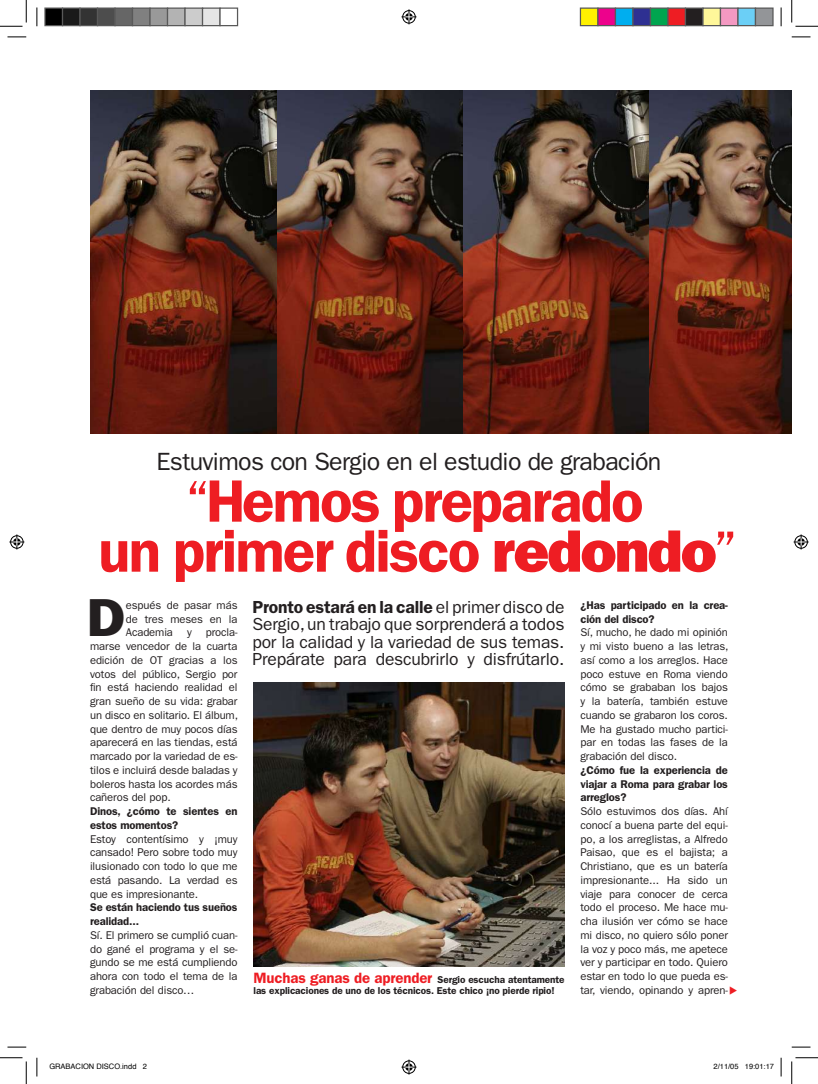
<style>
.page{position:relative;width:818px;height:1084px;background:#fff}
.page>*{position:absolute;margin:0;border:0;box-sizing:border-box;transform-origin:0 0}
.t1{font:600 60px/50px "Franklin Gothic";letter-spacing:-.03em;color:#ee1d23;text-align:center}
.t2{font:60px "Franklin Gothic";color:#ee1d23}
.t3{font:48.75px "Franklin Gothic";color:#231f20}
.t4{font:25px "Franklin Gothic";letter-spacing:-.025em;color:#231f20}
.t5{font:17.5px/17.5px "Franklin Gothic";letter-spacing:-.01em;color:#231f20;text-align:justify}
.t6{font:11.25px/13.8px "Franklin Gothic";letter-spacing:-.01em;color:#231f20;text-align:justify}
.t7{font:600 11.25px/13.8px "Franklin Gothic";letter-spacing:-.01em;color:#231f20}
.t8{font:600 10px/11.2px "Franklin Gothic";letter-spacing:-.01em;color:#231f20}
.t9{font:7.5px "Helvetica";color:#000}
.s1{color:#fff}
.s2{font-weight:800}
.s3{font-weight:600}
.s4{font-size:15px;color:#ee1d23}
</style>
<div class="page">
<img style="left:276px;top:90px;width:374px;height:344px">
<img style="left:650px;top:90px;width:142px;height:344px">
<img style="left:90px;top:90px;width:186px;height:344px">
<img style="left:253px;top:682px;width:311px;height:284px">
<svg style="left:8px;top:36px;width:18px;height:2px"></svg>
<svg style="left:792px;top:36px;width:18px;height:2px"></svg>
<svg style="left:8px;top:1046px;width:18px;height:2px"></svg>
<svg style="left:792px;top:1046px;width:18px;height:2px"></svg>
<svg style="left:36px;top:8px;width:2px;height:18px"></svg>
<svg style="left:36px;top:1057px;width:2px;height:19px"></svg>
<svg style="left:780px;top:8px;width:2px;height:18px"></svg>
<svg style="left:780px;top:1057px;width:2px;height:19px"></svg>
<svg style="left:0;top:0;width:27px;height:27px"></svg>
<svg style="left:0;top:1057px;width:27px;height:27px"></svg>
<svg style="left:791px;top:0;width:27px;height:27px"></svg>
<svg style="left:791px;top:1057px;width:27px;height:27px"></svg>
<svg style="left:401px;top:9px;width:15px;height:15px"></svg>
<svg style="left:401px;top:1059px;width:15px;height:15px"></svg>
<svg style="left:9px;top:534px;width:15px;height:15px"></svg>
<svg style="left:793px;top:534px;width:15px;height:15px"></svg>
<div style="left:45px;top:8px;width:18px;height:18px;background:#000"></div>
<div style="left:44px;top:8px;width:19px;height:18px;border:1px solid #595959"></div>
<div style="left:63px;top:8px;width:17px;height:18px;background:#1a1a1a"></div>
<div style="left:62px;top:8px;width:19px;height:18px;border:1px solid #595959"></div>
<div style="left:80px;top:8px;width:18px;height:18px;background:#333"></div>
<div style="left:79px;top:8px;width:19px;height:18px;border:1px solid #595959"></div>
<div style="left:98px;top:8px;width:17px;height:18px;background:#4d4d4d"></div>
<div style="left:97px;top:8px;width:19px;height:18px;border:1px solid #595959"></div>
<div style="left:115px;top:8px;width:18px;height:18px;background:#666"></div>
<div style="left:114px;top:8px;width:19px;height:18px;border:1px solid #595959"></div>
<div style="left:133px;top:8px;width:17px;height:18px;background:#808080"></div>
<div style="left:132px;top:8px;width:19px;height:18px;border:1px solid #595959"></div>
<div style="left:150px;top:8px;width:18px;height:18px;background:#999"></div>
<div style="left:149px;top:8px;width:19px;height:18px;border:1px solid #595959"></div>
<div style="left:168px;top:8px;width:17px;height:18px;background:#b3b3b3"></div>
<div style="left:167px;top:8px;width:19px;height:18px;border:1px solid #595959"></div>
<div style="left:185px;top:8px;width:18px;height:18px;background:#ccc"></div>
<div style="left:184px;top:8px;width:19px;height:18px;border:1px solid #595959"></div>
<div style="left:203px;top:8px;width:17px;height:18px;background:#e5e5e5"></div>
<div style="left:202px;top:8px;width:19px;height:18px;border:1px solid #595959"></div>
<div style="left:219px;top:8px;width:19px;height:18px;border:1px solid #595959"></div>
<div style="left:580px;top:8px;width:18px;height:18px;background:#fff101"></div>
<div style="left:580px;top:8px;width:18px;height:18px;border:1px solid #595959"></div>
<div style="left:598px;top:8px;width:17px;height:18px;background:#ed028c"></div>
<div style="left:597px;top:8px;width:19px;height:18px;border:1px solid #595959"></div>
<div style="left:615px;top:8px;width:18px;height:18px;background:#00aeef"></div>
<div style="left:615px;top:8px;width:18px;height:18px;border:1px solid #595959"></div>
<div style="left:633px;top:8px;width:17px;height:18px;background:#2e3092"></div>
<div style="left:632px;top:8px;width:19px;height:18px;border:1px solid #595959"></div>
<div style="left:650px;top:8px;width:18px;height:18px;background:#00a54f"></div>
<div style="left:650px;top:8px;width:18px;height:18px;border:1px solid #595959"></div>
<div style="left:668px;top:8px;width:17px;height:18px;background:#ee1d23"></div>
<div style="left:667px;top:8px;width:19px;height:18px;border:1px solid #595959"></div>
<div style="left:685px;top:8px;width:18px;height:18px;background:#231f20"></div>
<div style="left:685px;top:8px;width:18px;height:18px;border:1px solid #595959"></div>
<div style="left:703px;top:8px;width:17px;height:18px;background:#fff79a"></div>
<div style="left:702px;top:8px;width:19px;height:18px;border:1px solid #595959"></div>
<div style="left:720px;top:8px;width:18px;height:18px;background:#f499c2"></div>
<div style="left:720px;top:8px;width:18px;height:18px;border:1px solid #595959"></div>
<div style="left:738px;top:8px;width:17px;height:18px;background:#6bcff6"></div>
<div style="left:737px;top:8px;width:19px;height:18px;border:1px solid #595959"></div>
<div style="left:755px;top:8px;width:18px;height:18px;background:#939598"></div>
<div style="left:755px;top:8px;width:18px;height:18px;border:1px solid #595959"></div>
<h3 class="t4" style="left:157px;top:447px;width:506px">Estuvimos con Sergio en el estudio de grabación</h3>
<h1 class="t1" style="left:98px;top:476px;width:634px"><span class="s1">i</span>Hemos preparado<br>un primer disco <span class="s2">redondo</span><span class="s1">i</span></h1>
<h1 class="t2" style="left:184px;top:467px;width:29px">“</h1>
<h1 class="t2" style="left:711px;top:518px;width:29px">”</h1>
<h2 class="t3" style="left:87px;top:587px;width:39px">D</h2>
<h3 class="t5" style="left:252px;top:598px;width:314px"><span class="s3">Pronto estará en la calle</span> el primer disco de Sergio, un trabajo que sorprenderá a todos por la calidad y la variedad de sus temas.<br>Prepárate para descubrirlo y disfrútarlo.</h3>
<p class="t6" style="left:126px;top:598px;width:113px">espués de pasar más</p>
<p class="t6" style="left:126px;top:612px;width:113px">de tres meses en la</p>
<p class="t6" style="left:126px;top:626px;width:113px">Academia y procla-</p>
<p class="t6" style="left:90px;top:639px;width:149px">marse vencedor de la cuarta</p>
<p class="t6" style="left:90px;top:653px;width:149px">edición de OT gracias a los</p>
<p class="t6" style="left:90px;top:667px;width:149px">votos del público, Sergio por</p>
<p class="t6" style="left:90px;top:681px;width:149px">fin está haciendo realidad el</p>
<p class="t6" style="left:90px;top:694px;width:149px">gran sueño de su vida: grabar</p>
<p class="t6" style="left:90px;top:708px;width:150px">un disco en solitario. El álbum,</p>
<p class="t6" style="left:90px;top:722px;width:149px">que dentro de muy pocos días</p>
<p class="t6" style="left:90px;top:735px;width:149px">aparecerá en las tiendas, está</p>
<p class="t6" style="left:90px;top:749px;width:149px">marcado por la variedad de es-</p>
<p class="t6" style="left:90px;top:763px;width:149px">tilos e incluirá desde baladas y</p>
<p class="t6" style="left:90px;top:777px;width:149px">boleros hasta los acordes más</p>
<p class="t6" style="left:90px;top:790px;width:82px">cañeros del pop.</p>
<p class="t7" style="left:90px;top:804px;width:149px">Dinos, ¿cómo te sientes en estos momentos?</p>
<p class="t6" style="left:90px;top:832px;width:149px">Estoy contentísimo y ¡muy cansado! Pero sobre todo muy ilusionado con todo lo que me está pasando. La verdad es que es impresionante.</p>
<p class="t7" style="left:90px;top:900px;width:149px">Se están haciendo tus sueños realidad...</p>
<p class="t6" style="left:90px;top:928px;width:149px">Sí. El primero se cumplió cuan&shy;do gané el programa y el se&shy;gundo se me está cumpliendo ahora con todo el tema de la grabación del disco…</p>
<p class="t8" style="left:253px;top:973px;width:312px"><span class="s4">Muchas ganas de aprender</span> Sergio escucha atentamente las explicaciones de uno de los técnicos. Este chico ¡no pierde ripio!</p>
<p class="t7" style="left:580px;top:598px;width:149px">¿Has participado en la crea&shy;ción del disco?</p>
<p class="t6" style="left:580px;top:626px;width:150px">Sí, mucho, he dado mi opinión y mi visto bueno a las letras, así como a los arreglos. Hace poco estuve en Roma viendo cómo se grababan los bajos y la batería, también estuve cuando se grabaron los coros.<br>Me ha gustado mucho partici&shy;par en todas las fases de la grabación del disco.</p>
<p class="t7" style="left:580px;top:763px;width:149px;text-align:justify">¿Cómo fue la experiencia de viajar a Roma para grabar los arreglos?</p>
<p class="t6" style="left:580px;top:804px;width:149px">Sólo estuvimos dos días. Ahí conocí a buena parte del equi&shy;po, a los arreglistas, a Alfredo Paisao, que es el bajista; a Christiano, que es un batería impresionante... Ha sido un viaje para conocer de cerca todo el proceso. Me hace mu&shy;cha ilusión ver cómo se hace mi disco, no quiero sólo poner la voz y poco más, me apetece ver y participar en todo. Quiero estar en todo lo que pueda es&shy;tar, viendo, opinando y apren-</p>
<p class="t9" style="left:49px;top:1061px;width:99px">GRABACION DISCO.indd 2</p>
<p class="t9" style="left:713px;top:1061px;width:62px">2/11/05 19:01:17</p>
</div>
